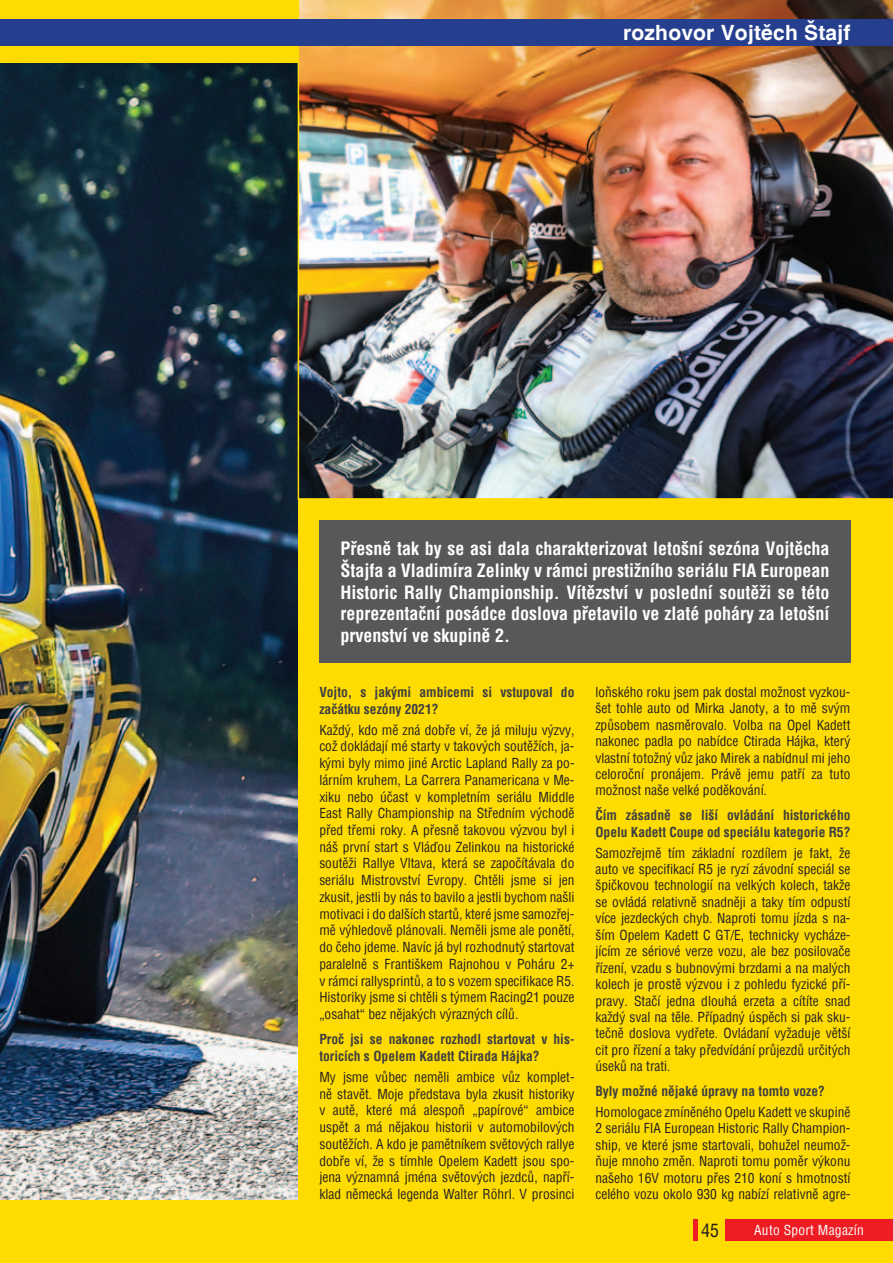
<style>
.page{position:relative;width:893px;height:1263px;background:#ffdc01}
.page>*{position:absolute;margin:0;border:0;box-sizing:border-box;transform-origin:0 0}
.t1{font:700 21px "Helvetica";letter-spacing:.01em;color:#fff}
.t2{font:700 condensed 18px/21.6px "Helvetica";color:#fff;text-align:justify}
.t3{font:condensed 18px "Helvetica";color:#231f20}
.t4{font:condensed 13.5px/16.8px "Helvetica";color:#231f20;text-align:justify}
.t5{font:700 condensed 13.5px/16.8px "Helvetica";color:#3e3e3f}
.t6{font:condensed 13.5px "Helvetica";letter-spacing:.02em;color:#fff}
</style>
<div class="page">
<img style="left:0;top:64px;width:298px;height:1135px">
<div style="left:725px;top:1219px;width:168px;height:22px;background:#ee1d23"></div>
<hr style="left:693px;top:1219px;width:4px;height:22px;background:#ee1d23">
<div style="left:319px;top:521px;width:532px;height:142px;background:#57585a"></div>
<img style="left:298px;top:0;width:595px;height:499px">
<div style="left:0;top:19px;width:893px;height:26px;background:#253f8e"></div>
<h1 class="t1" style="left:623px;top:20px;width:229px">rozhovor Vojtěch Štajf</h1>
<p class="t2" style="left:341px;top:538px;width:490px">Přesně tak by se asi dala charakterizovat letošní sezóna Vojtěcha Štajfa a Vladimíra Zelinky v rámci prestižního seriálu FIA European Historic Rally Championship. Vítězství v poslední soutěži se této reprezentační posádce doslova přetavilo ve zlaté poháry za letošní prvenství ve skupině 2.</p>
<p class="t5" style="left:319px;top:683px;width:257px">Vojto, s jakými ambicemi si vstupoval do začátku sezóny 2021?</p>
<p class="t4" style="left:319px;top:721px;width:257px">Každý, kdo mě zná dobře ví, že já miluju výzvy, což dokládají mé starty v takových soutěžích, ja&shy;kými byly mimo jiné Arctic Lapland Rally za po&shy;lárním kruhem, La Carrera Panamericana v Me&shy;xiku nebo účast v kompletním seriálu Middle East Rally Championship na Středním východě před třemi roky. A přesně takovou výzvou byl i náš první start s Vláďou Zelinkou na historické soutěži Rallye Vltava, která se započítávala do seriálu Mistrovství Evropy. Chtěli jsme si jen zkusit, jestli by nás to bavilo a jestli bychom našli motivaci i do dalších startů, které jsme samozřej&shy;mě výhledově plánovali. Neměli jsme ale ponětí, do čeho jdeme. Navíc já byl rozhodnutý startovat paralelně s Františkem Rajnohou v Poháru 2+ v rámci rallysprintů, a to s vozem specifikace R5.<br>Historiky jsme si chtěli s týmem Racing21 pouze „osahat“ bez nějakých výrazných cílů.</p>
<p class="t5" style="left:319px;top:1031px;width:257px">Proč jsi se nakonec rozhodl startovat v his&shy;toricích s Opelem Kadett Ctirada Hájka?</p>
<p class="t4" style="left:319px;top:1068px;width:257px">My jsme vůbec neměli ambice vůz komplet&shy;ně stavět. Moje představa byla zkusit historiky v autě, které má alespoň „papírové“ ambice uspět a má nějakou historii v automobilových soutěžích. A kdo je pamětníkem světových rallye dobře ví, že s tímhle Opelem Kadett jsou spo&shy;jena významná jména světových jezdců, napří&shy;klad německá legenda Walter Röhrl. V prosinci</p>
<p class="t4" style="left:595px;top:683px;width:257px">loňského roku jsem pak dostal možnost vyzkou&shy;šet tohle auto od Mirka Janoty, a to mě svým způsobem nasměrovalo. Volba na Opel Kadett nakonec padla po nabídce Ctirada Hájka, který vlastní totožný vůz jako Mirek a nabídnul mi jeho celoroční pronájem. Právě jemu patří za tuto možnost naše velké poděkování.</p>
<p class="t5" style="left:595px;top:807px;width:257px">Čím zásadně se liší ovládání historického<br>Opelu Kadett Coupe od speciálu kategorie R5?</p>
<p class="t4" style="left:595px;top:844px;width:257px">Samozřejmě tím základní rozdílem je fakt, že auto ve specifikací R5 je ryzí závodní speciál se špičkovou technologií na velkých kolech, takže se ovládá relativně snadněji a taky tím odpustí více jezdeckých chyb. Naproti tomu jízda s na&shy;ším Opelem Kadett C GT/E, technicky vycháze&shy;jícím ze sériové verze vozu, ale bez posilovače řízení, vzadu s bubnovými brzdami a na malých kolech je prostě výzvou i z pohledu fyzické pří&shy;pravy. Stačí jedna dlouhá erzeta a cítíte snad každý sval na těle. Případný úspěch si pak sku&shy;tečně doslova vydřete. Ovládaní vyžaduje větší cit pro řízení a taky předvídání průjezdů určitých úseků na trati.</p>
<p class="t5" style="left:595px;top:1083px;width:231px">Byly možné nějaké úpravy na tomto voze?</p>
<p class="t4" style="left:595px;top:1103px;width:257px">Homologace zmíněného Opelu Kadett ve skupině 2 seriálu FIA European Historic Rally Champion&shy;ship, ve které jsme startovali, bohužel neumož&shy;ňuje mnoho změn. Naproti tomu poměr výkonu našeho 16V motoru přes 210 koní s hmotností celého vozu okolo 930 kg nabízí relativně agre-</p>
<h2 class="t3" style="left:701px;top:1218px;width:19px">45</h2>
<p class="t6" style="left:754px;top:1221px;width:111px">Auto Sport Magazín</p>
</div>
